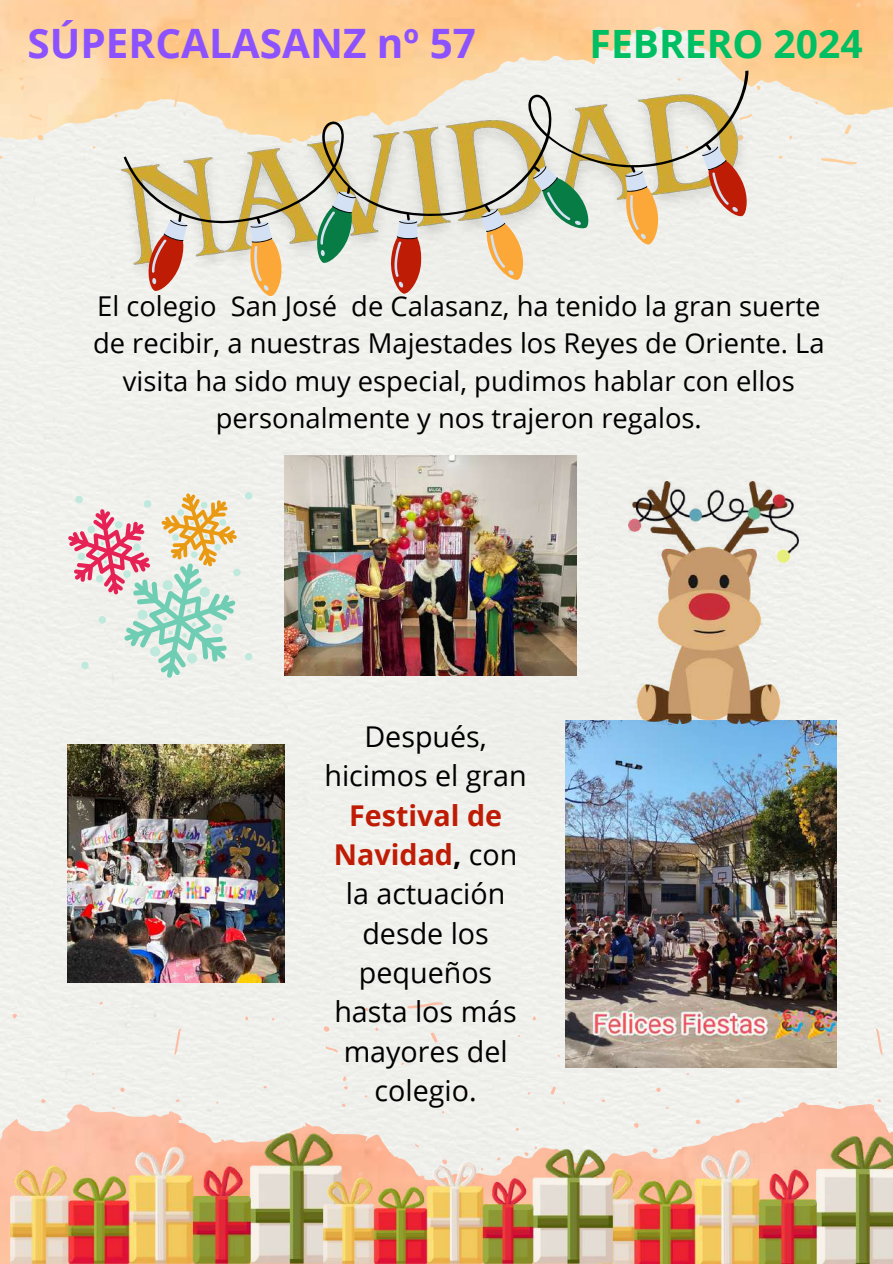
<style>
.page{position:relative;width:893px;height:1264px;background:#fff}
.page>*{position:absolute;margin:0;border:0;box-sizing:border-box;transform-origin:0 0}
.t1{font:700 40.5px "Open Sans";color:#8c52ff}
.t2{font:700 39px "Open Sans";color:#00bf63}
.t3{font:28.65px/39.3px "Open Sans";color:#000;text-align:center}
.t4{font:27.3px/37.3px "Open Sans";color:#000;text-align:center}
.s1{font-weight:700;color:#bf1c06}
.s2{font-weight:700}
</style>
<div class="page">
<div style="left:0;top:35px;width:892px;height:966px;background:#f0f1ec"></div>
<svg style="left:0;top:1001px;width:221px;height:262px;background:#f1e9e1"></svg>
<div style="left:221px;top:1001px;width:275px;height:148px;background:#eff0eb"></div>
<div style="left:496px;top:1001px;width:276px;height:148px;background:#f0f1ec"></div>
<svg style="left:772px;top:1001px;width:120px;height:135px"></svg>
<svg style="left:634px;top:0;width:258px;height:165px;background:#f8d9b1"></svg>
<img style="left:284px;top:456px;width:293px;height:219px">
<img style="left:68px;top:744px;width:216px;height:238px">
<img style="left:566px;top:720px;width:270px;height:346px">
<img style="left:11px;top:1133px;width:330px;height:130px">
<img style="left:576px;top:1136px;width:316px;height:127px">
<img style="left:323px;top:1149px;width:289px;height:114px">
<svg style="left:0;top:0;width:591px;height:267px;background:#f9d9b1"></svg>
<div style="left:140px;top:279px;width:616px;height:50px;background:#eff0eb"></div>
<div style="left:144px;top:279px;width:598px;height:45px;background:#eff0eb"></div>
<svg style="left:122px;top:64px;width:643px;height:215px;background:#dfd1b4"></svg>
<svg style="left:68px;top:492px;width:184px;height:185px;background:#ded9ce"></svg>
<img style="left:628px;top:481px;width:170px;height:242px">
<h1 class="t1" style="left:28px;top:15px;width:450px">SÚPERCALASANZ nº 57</h1>
<h2 class="t2" style="left:589px;top:17px;width:274px">FEBRERO 2024</h2>
<p class="t4" style="left:93px;top:287px;width:733px">El colegio San José de Calasanz, ha tenido la gran suerte de recibir, a nuestras Majestades los Reyes de Oriente. La visita ha sido muy especial, pudimos hablar con ellos personalmente y nos trajeron regalos.</p>
<p class="t3" style="left:324px;top:716px;width:204px">Después, hicimos el gran</p>
<p class="t3" style="left:334px;top:794px;width:185px"><span class="s1">Festival de<br>Navidad</span><span class="s2">,</span> con la actuación desde los pequeños hasta los más mayores del colegio.</p>
</div>
